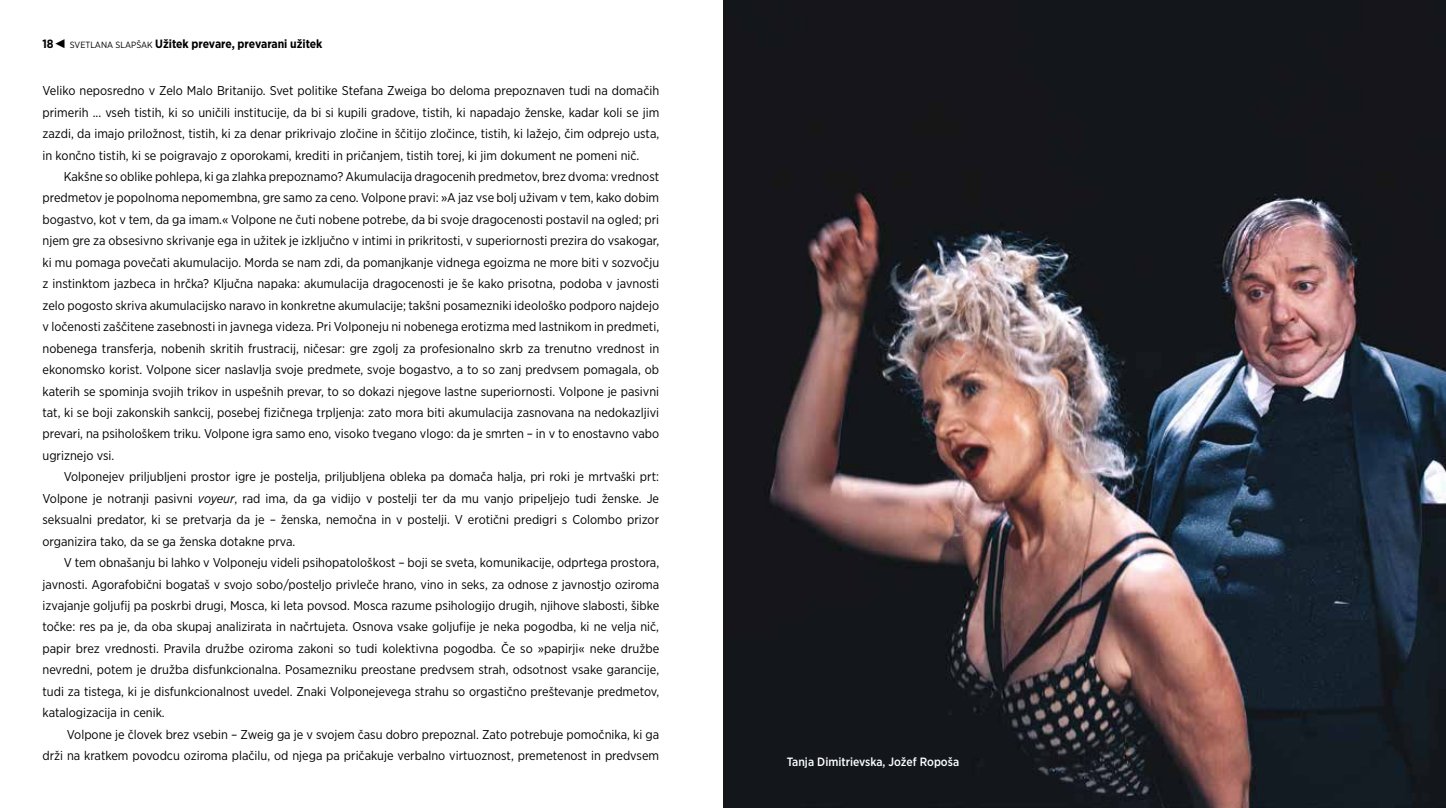
<style>
.page{position:relative;width:1446px;height:808px;background:#fff}
.page>*{position:absolute;margin:0;border:0;box-sizing:border-box;transform-origin:0 0}
.t1{font:12.75px/21.5px "Gotham Narrow";color:#000;text-align:justify}
.t2{font:700 12px "Gotham Narrow";color:#000}
.t3{font:500 12px "Gotham Narrow";color:#fff}
.s1{font-family:"Arial";font-size:12.75px}
.s2{font-weight:400;font-size:9px}
.s3{font-style:italic}
</style>
<div class="page">
<img style="left:723px;top:0;width:723px;height:808px">
<p class="t2" style="left:43px;top:36px;width:281px">18<span class="s1">◄</span> <span class="s2">Svetlana Slapšak</span> Užitek prevare, prevarani užitek</p>
<p class="t1" style="left:43px;top:80px;width:618px">Veliko neposredno v Zelo Malo Britanijo. Svet politike Stefana Zweiga bo deloma prepoznaven tudi na domačih primerih ... vseh tistih, ki so uničili institucije, da bi si kupili gradove, tistih, ki napadajo ženske, kadar koli se jim zazdi, da imajo priložnost, tistih, ki za denar prikrivajo zločine in ščitijo zločince, tistih, ki lažejo, čim odprejo usta, in končno tistih, ki se poigravajo z oporokami, krediti in pričanjem, tistih torej, ki jim dokument ne pomeni nič.</p>
<p class="t1" style="left:43px;top:166px;width:618px;text-indent:21px">Kakšne so oblike pohlepa, ki ga zlahka prepoznamo? Akumulacija dragocenih predmetov, brez dvoma: vrednost predmetov je popolnoma nepomembna, gre samo za ceno. Volpone pravi: »A jaz vse bolj uživam v tem, kako dobim bogastvo, kot v tem, da ga imam.« Volpone ne čuti nobene potrebe, da bi svoje dragocenosti postavil na ogled; pri njem gre za obsesivno skrivanje ega in užitek je izključno v intimi in prikritosti, v superiornosti prezira do vsakogar, ki mu pomaga povečati akumulacijo. Morda se nam zdi, da pomanjkanje vidnega egoizma ne more biti v sozvočju z instinktom jazbeca in hrčka? Ključna napaka: akumulacija dragocenosti je še kako prisotna, podoba v javnosti zelo pogosto skriva akumulacijsko naravo in konkretne akumulacije; takšni posamezniki ideološko podporo najdejo v ločenosti zaščitene zasebnosti in javnega videza. Pri Volponeju ni nobenega erotizma med lastnikom in predmeti, nobenega transferja, nobenih skritih frustracij, ničesar: gre zgolj za profesionalno skrb za trenutno vrednost in ekonomsko korist. Volpone sicer naslavlja svoje predmete, svoje bogastvo, a to so zanj predvsem pomagala, ob katerih se spominja svojih trikov in uspešnih prevar, to so dokazi njegove lastne superiornosti. Volpone je pasivni tat, ki se boji zakonskih sankcij, posebej fizičnega trpljenja: zato mora biti akumulacija zasnovana na nedokazljivi prevari, na psihološkem triku. Volpone igra samo eno, visoko tvegano vlogo: da je smrten – in v to enostavno vabo ugriznejo vsi.</p>
<p class="t1" style="left:43px;top:466px;width:618px;text-indent:21px">Volponejev priljubljeni prostor igre je postelja, priljubljena obleka pa domača halja, pri roki je mrtvaški prt:<br>Volpone je notranji pasivni <span class="s3">voyeur</span>, rad ima, da ga vidijo v postelji ter da mu vanjo pripeljejo tudi ženske. Je seksualni predator, ki se pretvarja da je – ženska, nemočna in v postelji. V erotični predigri s Colombo prizor organizira tako, da se ga ženska dotakne prva.</p>
<p class="t1" style="left:43px;top:552px;width:618px;text-indent:21px">V tem obnašanju bi lahko v Volponeju videli psihopatološkost – boji se sveta, komunikacije, odprtega prostora, javnosti. Agorafobični bogataš v svojo sobo/posteljo privleče hrano, vino in seks, za odnose z javnostjo oziroma izvajanje goljufij pa poskrbi drugi, Mosca, ki leta povsod. Mosca razume psihologijo drugih, njihove slabosti, šibke točke: res pa je, da oba skupaj analizirata in načrtujeta. Osnova vsake goljufije je neka pogodba, ki ne velja nič, papir brez vrednosti. Pravila družbe oziroma zakoni so tudi kolektivna pogodba. Če so »papirji« neke družbe nevredni, potem je družba disfunkcionalna. Posamezniku preostane predvsem strah, odsotnost vsake garancije, tudi za tistega, ki je disfunkcionalnost uvedel. Znaki Volponejevega strahu so orgastično preštevanje predmetov, katalogizacija in cenik.</p>
<p class="t1" style="left:42px;top:723px;width:618px;text-align:right">Volpone je človek brez vsebin – Zweig ga je v svojem času dobro prepoznal. Zato potrebuje pomočnika, ki ga<br>drži na kratkem povodcu oziroma plačilu, od njega pa pričakuje verbalno virtuoznost, premetenost in predvsem</p>
<p class="t3" style="left:787px;top:754px;width:174px">Tanja Dimitrievska, Jožef Ropoša</p>
</div>
